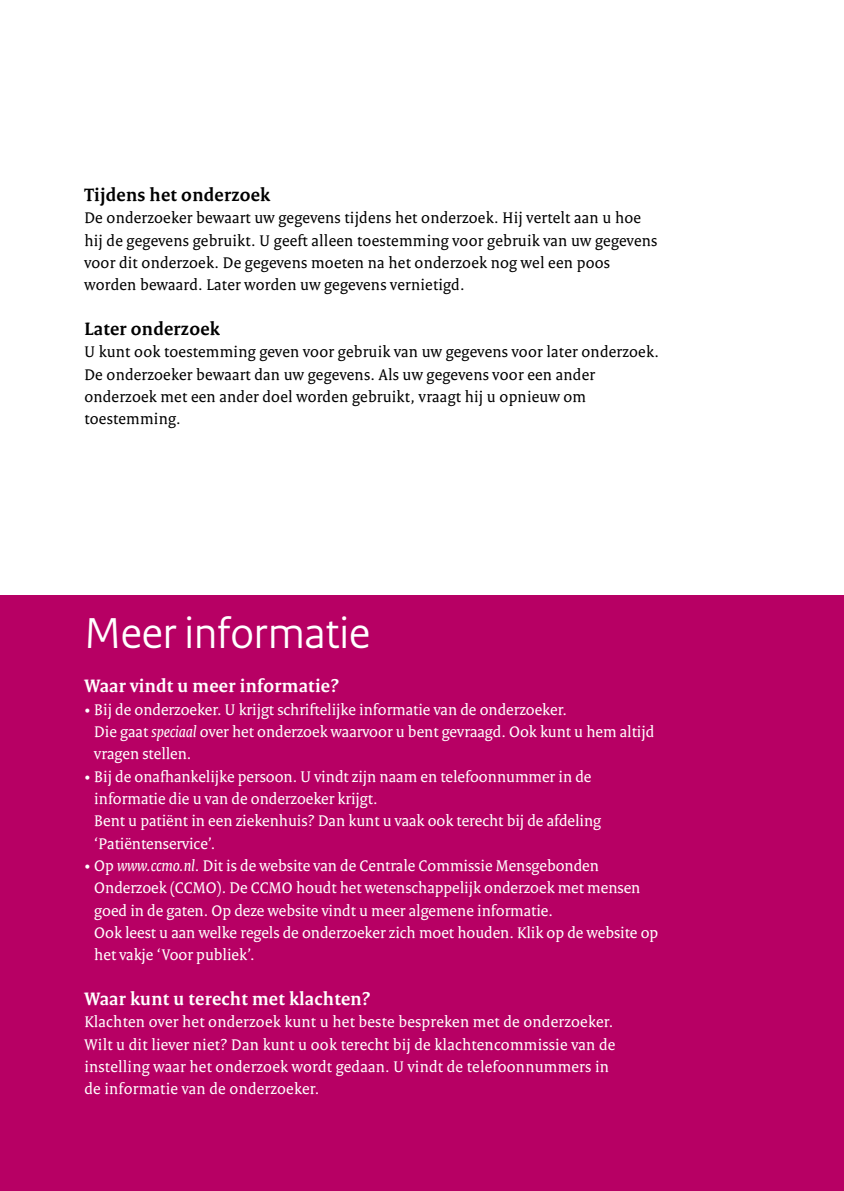
<style>
.page{position:relative;width:844px;height:1191px;background:#fff}
.page>*{position:absolute;margin:0;border:0;box-sizing:border-box;transform-origin:0 0}
.t1{font:45.5px "Rijksoverheid Sans";color:#fff}
.t2{font:700 19.25px "Rijksoverheid Serif";letter-spacing:.015em;color:#fff}
.t3{font:700 19.25px "Rijksoverheid Serif";letter-spacing:.015em;color:#000}
.t4{font:16.62px/22.4px "Rijksoverheid Serif";color:#fff}
.t5{font:16.62px/22.4px "Rijksoverheid Serif";letter-spacing:.015em;color:#000}
.s1{font-style:italic}
</style>
<div class="page">
<div style="left:0;top:595px;width:843px;height:596px;background:#b70064"></div>
<p class="t3" style="left:84px;top:183px;width:187px">Tijdens het onderzoek</p>
<p class="t5" style="left:84px;top:207px;width:574px">De onderzoeker bewaart uw gegevens tijdens het onderzoek. Hij vertelt aan u hoe hij de gegevens gebruikt. U geeft alleen toestemming voor gebruik van uw gegevens voor dit onderzoek. De gegevens moeten na het onderzoek nog wel een poos worden bewaard. Later worden uw gegevens vernietigd.</p>
<p class="t3" style="left:84px;top:317px;width:137px">Later onderzoek</p>
<p class="t5" style="left:84px;top:341px;width:576px">U kunt ook toestemming geven voor gebruik van uw gegevens voor later onderzoek.<br>De onderzoeker bewaart dan uw gegevens. Als uw gegevens voor een ander onderzoek met een ander doel worden gebruikt, vraagt hij u opnieuw om toestemming.</p>
<h1 class="t1" style="left:84px;top:606px;width:287px">Meer informatie</h1>
<p class="t2" style="left:84px;top:674px;width:256px">Waar vindt u meer informatie?</p>
<p class="t4" style="left:94px;top:698px;width:561px;text-indent:-10px">• Bij de onderzoeker. U krijgt schriftelijke informatie van de onderzoeker.<br>Die gaat <span class="s1">speciaal</span> over het onderzoek waarvoor u bent gevraagd. Ook kunt u hem altijd vragen stellen.</p>
<p class="t4" style="left:94px;top:765px;width:508px;text-indent:-10px">• Bij de onafhankelijke persoon. U vindt zijn naam en telefoonnummer in de informatie die u van de onderzoeker krijgt.<br>Bent u patiënt in een ziekenhuis? Dan kunt u vaak ook terecht bij de afdeling ‘Patiëntenservice’.</p>
<p class="t4" style="left:94px;top:854px;width:565px;text-indent:-10px">• Op <span class="s1">www.ccmo.nl</span>. Dit is de website van de Centrale Commissie Mensgebonden Onderzoek (CCMO). De CCMO houdt het wetenschappelijk onderzoek met mensen goed in de gaten. Op deze website vindt u meer algemene informatie.<br>Ook leest u aan welke regels de onderzoeker zich moet houden. Klik op de website op het vakje ‘Voor publiek’.</p>
<p class="t2" style="left:84px;top:987px;width:287px">Waar kunt u terecht met klachten?</p>
<p class="t4" style="left:84px;top:1010px;width:532px">Klachten over het onderzoek kunt u het beste bespreken met de onderzoeker.<br>Wilt u dit liever niet? Dan kunt u ook terecht bij de klachtencommissie van de instelling waar het onderzoek wordt gedaan. U vindt de telefoonnummers in de informatie van de onderzoeker.</p>
</div>
